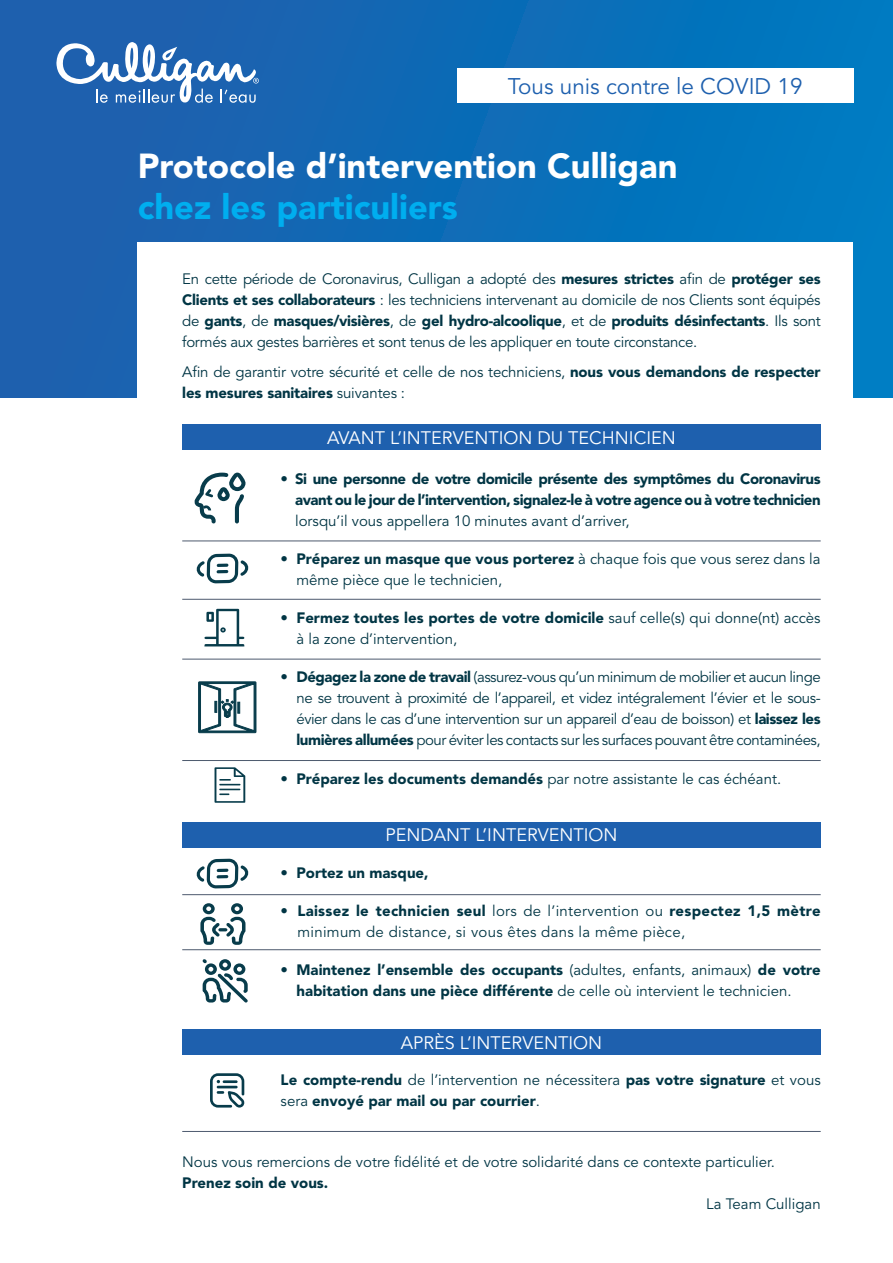
<style>
.page{position:relative;width:893px;height:1263px;background:#fff}
.page>*{position:absolute;margin:0;border:0;box-sizing:border-box;transform-origin:0 0}
.t1{font:900 34.5px "Avenir LT Std";color:#fff}
.t2{font:900 34.5px "Avenir LT Std";color:#00aeef}
.t3{font:22.5px "Avenir LT Std";color:#1e60ae}
.t4{font:18px "Avenir LT Std";color:#fff}
.t5{font:15px/21px "Avenir LT Std";letter-spacing:-.02em;color:#003544}
.t6{font:900 15px/21px "Avenir LT Std";color:#003544}
.t7{font:15px "Avenir LT Std";color:#003544}
.t8{font:900 15px/21px "Avenir LT Std";letter-spacing:-.03em;color:#003544;text-align:right}
.t9{font:15px/21px "Avenir LT Std";letter-spacing:.02em;color:#003544}
.s1{font-weight:900}
.s2{font-weight:400}
</style>
<div class="page">
<div style="left:0;top:0;width:893px;height:398px;background:linear-gradient(to right,#215cab,#007bc2)"></div>
<div style="left:138px;top:242px;width:715px;height:193px;background:#fff"></div>
<svg style="left:56px;top:42px;width:203px;height:61px"></svg>
<div style="left:182px;top:424px;width:639px;height:26px;background:#1e60ae"></div>
<hr style="left:182px;top:541px;width:639px;height:1px;background:#4d5a6e">
<hr style="left:182px;top:599px;width:639px;height:1px;background:#4d5a6e">
<hr style="left:182px;top:659px;width:639px;height:1px;background:#4d5a6e">
<hr style="left:182px;top:760px;width:639px;height:1px;background:#4d5a6e">
<svg style="left:194px;top:473px;width:51px;height:50px"></svg>
<div style="left:182px;top:822px;width:639px;height:25px;background:#1e60ae"></div>
<hr style="left:182px;top:894px;width:639px;height:1px;background:#4d5a6e">
<hr style="left:182px;top:949px;width:639px;height:1px;background:#4d5a6e">
<svg style="left:202px;top:959px;width:46px;height:43px"></svg>
<svg style="left:200px;top:903px;width:45px;height:42px"></svg>
<svg style="left:196px;top:859px;width:53px;height:29px"></svg>
<svg style="left:196px;top:553px;width:53px;height:30px"></svg>
<div style="left:182px;top:1030px;width:639px;height:25px;background:#1e60ae"></div>
<hr style="left:182px;top:1131px;width:639px;height:1px;background:#4d5a6e">
<svg style="left:210px;top:1073px;width:35px;height:34px"></svg>
<svg style="left:198px;top:681px;width:58px;height:52px"></svg>
<svg style="left:215px;top:767px;width:30px;height:36px"></svg>
<svg style="left:204px;top:609px;width:40px;height:37px"></svg>
<div style="left:457px;top:68px;width:396px;height:35px;background:#fff"></div>
<h2 class="t3" style="left:508px;top:74px;width:208px">Tous unis contre le COVID</h2>
<h2 class="t3" style="left:777px;top:74px;width:27px">19</h2>
<h1 class="t1" style="left:138px;top:145px;width:541px">Protocole d’intervention Culligan</h1>
<h1 class="t2" style="left:138px;top:186px;width:322px">chez les particuliers</h1>
<p class="t5" style="left:182px;top:269px;width:640px;text-align:justify">En cette période de Coronavirus, Culligan a adopté des <span class="s1">mesures strictes</span> afin de <span class="s1">protéger ses Clients et ses collaborateurs</span> : les techniciens intervenant au domicile de nos Clients sont équipés de <span class="s1">gants</span>, de <span class="s1">masques/visières</span>, de <span class="s1">gel hydro-alcoolique</span>, et de <span class="s1">produits désinfectants</span>. I ls sont formés aux gestes barrières et sont tenus de les appliquer en toute circonstance.</p>
<p class="t5" style="left:182px;top:362px;width:640px">Afin de garantir votre sécurité et celle de nos techniciens, <span class="s1">nous vous demandons de respecter les mesures sanitaires</span> suivantes :</p>
<p class="t4" style="left:327px;top:427px;width:350px">Avant l’intervention du technicien</p>
<p class="t8" style="left:281px;top:469px;width:541px"><span class="s2">•</span> Si une personne de votre domicile présente des symptômes du Coronavirus avant ou le jour de l’intervention, signalez-le à votre agence ou à votre technicien</p>
<p class="t7" style="left:295px;top:513px;width:336px">lorsqu’il vous appellera 10 minutes avant d’arriver,</p>
<p class="t5" style="left:296px;top:549px;width:526px;text-indent:-16px">• <span class="s1">Préparez un masque que vous porterez</span> à chaque fois que vous serez dans la même pièce que le technicien,</p>
<p class="t5" style="left:296px;top:608px;width:526px;text-indent:-16px">• <span class="s1">Fermez toutes les portes de votre domicile</span> sauf celle(s) qui donne(nt) accès à la zone d’intervention,</p>
<p class="t5" style="left:296px;top:667px;width:526px;text-align:justify;text-indent:-16px">• <span class="s1">Dégagez la zone de travail</span> (assurez-vous qu’un minimum de mobilier et aucun linge ne se trouvent à proximité de l’appareil, et videz intégralement l’évier et le sous&shy;évier dans le cas d’une intervention sur un appareil d’eau de boisson) et <span class="s1">laissez les lumières allumées</span> pour éviter les contacts sur les surfaces pouvant être contaminées,</p>
<p class="t7" style="left:281px;top:770px;width:502px">• <span class="s1">Préparez les documents demandés</span> par notre assistante le cas échéant.</p>
<p class="t4" style="left:385px;top:825px;width:234px">Pendant l’intervention</p>
<p class="t6" style="left:281px;top:862px;width:150px"><span class="s2">•</span> Portez un masque,</p>
<p class="t9" style="left:297px;top:901px;width:525px;text-indent:-17px">• <span class="s1">Laissez le technicien seul</span> lors de l’intervention ou <span class="s1">respectez 1,5 mètre </span>minimum de distance, si vous êtes dans la même pièce,</p>
<p class="t6" style="left:296px;top:959px;width:526px;text-indent:-16px"><span class="s2">•</span> Maintenez l’ensemble des occupants <span class="s2">(adultes, enfants, animaux)</span> de votre habitation dans une pièce différente <span class="s2">de celle où intervient le technicien.</span></p>
<p class="t4" style="left:401px;top:1033px;width:203px">après l’intervention</p>
<p class="t6" style="left:281px;top:1069px;width:542px">Le compte-rendu <span class="s2">de l’intervention ne nécessitera</span> pas votre signature <span class="s2">et vous sera</span> envoyé par mail ou par courrier<span class="s2">.</span></p>
<p class="t7" style="left:182px;top:1153px;width:594px">N ous vous remercions de votre fidélité et de votre solidarité dans ce contexte particulier.</p>
<p class="t6" style="left:182px;top:1172px;width:148px">Prenez soin de vous.</p>
<p class="t5" style="left:706px;top:1193px;width:116px">La Team Culligan</p>
</div>
